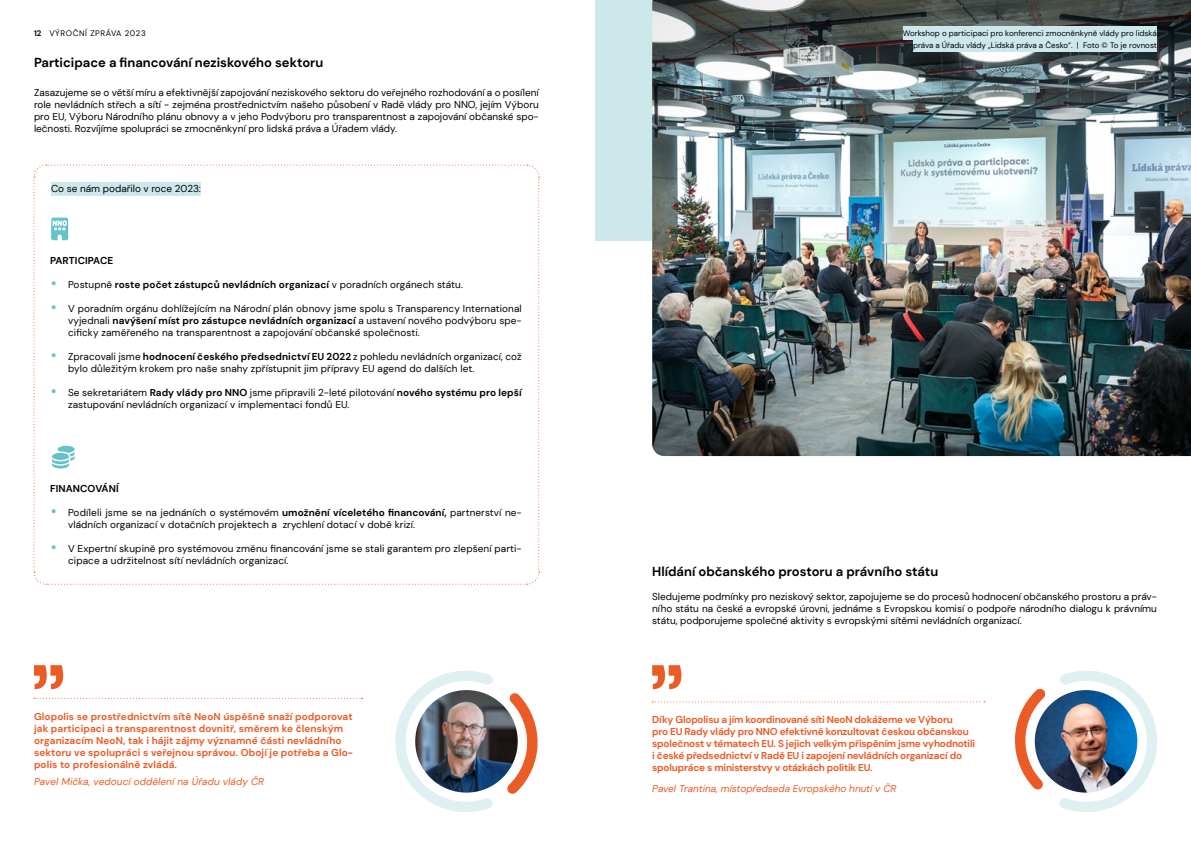
<style>
.page{position:relative;width:1191px;height:842px;background:#fff}
.page>*{position:absolute;margin:0;border:0;box-sizing:border-box;transform-origin:0 0}
.t1{font:700 13px "DM Sans";color:#000}
.t2{font:10px/12px "DM Sans";letter-spacing:.01em;color:#000}
.t3{font:700 10px/12px "DM Sans";letter-spacing:-.02em;color:#eb5b25}
.t4{font:700 10px/12px "DM Sans";letter-spacing:.01em;color:#eb5b25}
.t5{font:700 10px "DM Sans";letter-spacing:.01em;color:#000}
.t6{font:italic 10px "DM Sans";color:#eb5b25}
.t7{font:8px/12px "DM Sans";color:#000;text-align:right}
.t8{font:8px "DM Sans";letter-spacing:.075em;color:#000}
.s1{font-weight:700}
.s2{font-size:14px;color:#64c2c9}
.s3{font-weight:400}
.s4{font-weight:700;font-size:14px;color:#64c2c9}
</style>
<div class="page">
<svg style="left:34px;top:698px;width:328px;height:1px"></svg>
<svg style="left:34px;top:665px;width:29px;height:24px"></svg>
<img style="left:395px;top:670px;width:143px;height:142px">
<div style="left:595px;top:0;width:596px;height:240px;background:#cde8eb"></div>
<img style="left:652px;top:0;width:539px;height:456px">
<div style="left:903px;top:26px;width:254px;height:14px;background:#cde8eb"></div>
<div style="left:913px;top:38px;width:244px;height:14px;background:#cde8eb"></div>
<svg style="left:652px;top:701px;width:333px;height:1px"></svg>
<svg style="left:652px;top:665px;width:29px;height:24px"></svg>
<svg style="left:1015px;top:670px;width:142px;height:142px"></svg>
<svg style="left:33px;top:164px;width:507px;height:421px"></svg>
<p class="t8" style="left:34px;top:29px;width:113px"><span class="s1">12</span> VÝROČNÍ ZPRÁVA 2023</p>
<p class="t8" style="left:1044px;top:29px;width:114px">VÝROČNÍ ZPRÁVA 2023 <span class="s1">13</span></p>
<h1 class="t1" style="left:34px;top:54px;width:291px">Participace a financování neziskového sektoru</h1>
<p class="t2" style="left:34px;top:86px;width:506px;text-align:justify">Zasazujeme se o větší míru a efektivnější zapojování neziskového sektoru do veřejného rozhodování a o posílení role nevládních střech a sítí - zejména prostřednictvím našeho působení v Radě vlády pro NNO, jejím Výboru pro EU, Výboru Národního plánu obnovy a v jeho Podvýboru pro transparentnost a zapojování občanské spo&shy;lečnosti. Rozvíjíme spolupráci se zmocněnkyní pro lidská práva a Úřadem vlády.</p>
<p class="t7" style="left:903px;top:27px;width:256px">Workshop o participaci pro konferenci zmocněnkyně vlády pro lidská práva a Úřadu vlády „Lidská práva a Česko“. | Foto © To je rovnost</p>
<p class="t2" style="left:51px;top:182px;width:151px">Co se nám podařilo v roce 2023:</p>
<p class="t5" style="left:50px;top:254px;width:65px">PARTICIPACE</p>
<p class="t5" style="left:51px;top:278px;width:413px"><span class="s2">•</span> <span class="s3">Postupně</span> roste počet zástupců nevládních organizací <span class="s3">v poradních orgánech státu.</span></p>
<p class="t2" style="left:68px;top:302px;width:455px;text-align:justify;text-indent:-17px"><span class="s4">•</span> V poradním orgánu dohlížejícím na Národní plán obnovy jsme spolu s Transparency International vyjednali <span class="s1">navýšení míst pro zástupce nevládních organizací</span> a ustavení nového podvýboru spe&shy;cificky zaměřeného na transparentnost a zapojování občanské společnosti.</p>
<p class="t2" style="left:68px;top:350px;width:455px;text-indent:-17px"><span class="s4">•</span> Zpracovali jsme <span class="s1">hodnocení českého předsednictví EU 2022</span> z pohledu nevládních organizací, což bylo důležitým krokem pro naše snahy zpřístupnit jim přípravy EU agend do dalších let.</p>
<p class="t2" style="left:68px;top:386px;width:455px;text-indent:-17px"><span class="s4">•</span> Se sekretariátem <span class="s1">Rady vlády pro NNO</span> jsme připravili 2-leté pilotování <span class="s1">nového systému pro lepší </span>zastupování nevládních organizací v implementaci fondů EU.</p>
<p class="t5" style="left:50px;top:482px;width:70px">FINANCOVÁNÍ</p>
<p class="t2" style="left:68px;top:506px;width:455px;text-indent:-17px"><span class="s4">•</span> Podíleli jsme se na jednáních o systémovém <span class="s1">umožnění víceletého financování,</span> partnerství ne&shy;vládních organizací v dotačních projektech a zrychlení dotací v době krizí.</p>
<p class="t2" style="left:68px;top:542px;width:455px;text-indent:-17px"><span class="s4">•</span> V Expertní skupině pro systémovou změnu financování jsme se stali garantem pro zlepšení parti&shy;cipace a udržitelnost sítí nevládních organizací.</p>
<p class="t4" style="left:34px;top:710px;width:321px">Glopolis se prostřednictvím sítě NeoN úspěšně snaží podporovat jak participaci a transparentnost dovnitř, směrem ke členským organizacím NeoN, tak i hájit zájmy významné části nevládního sektoru ve spolupráci s veřejnou správou. Obojí je potřeba a Glo&shy;polis to profesionálně zvládá.</p>
<p class="t6" style="left:34px;top:775px;width:232px">Pavel Mička, vedoucí oddělení na Úřadu vlády ČR</p>
<h1 class="t1" style="left:652px;top:563px;width:287px">Hlídání občanského prostoru a právního státu</h1>
<p class="t2" style="left:652px;top:590px;width:506px;text-align:justify">Sledujeme podmínky pro neziskový sektor, zapojujeme se do procesů hodnocení občanského prostoru a práv&shy;ního státu na české a evropské úrovni, jednáme s Evropskou komisí o podpoře národního dialogu k právnímu státu, podporujeme společné aktivity s evropskými sítěmi nevládních organizací.</p>
<p class="t3" style="left:652px;top:714px;width:324px">Díky Glopolisu a jím koordinované síti NeoN dokážeme ve Výboru<br>pro EU Rady vlády pro NNO efektivně konzultovat českou občanskou společnost v tématech EU. S jejich velkým přispěním jsme vyhodnotili i české předsednictví v Radě EU i zapojení nevládních organizací do spolupráce s ministerstvy v otázkách politik EU.</p>
<p class="t6" style="left:652px;top:782px;width:246px">Pavel Trantina, místopředseda Evropského hnutí v ČR</p>
</div>
